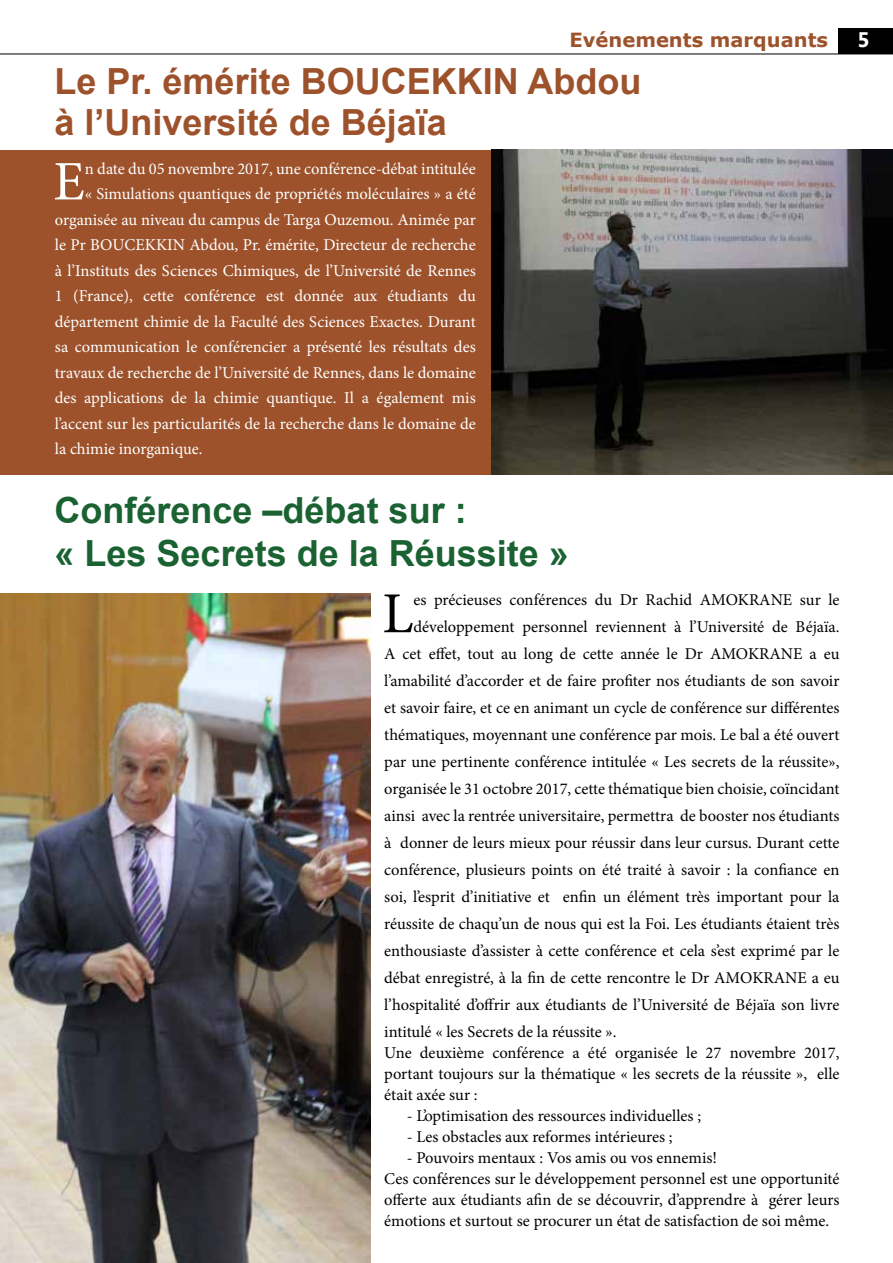
<style>
.page{position:relative;width:893px;height:1263px;background:#fff}
.page>*{position:absolute;margin:0;border:0;box-sizing:border-box;transform-origin:0 0}
.t1{font:58.05px "Minion Pro";color:#000}
.t2{font:55.8px "Minion Pro";color:#fff}
.t3{font:700 36px/40.5px "Arial";color:#9d522b}
.t4{font:700 36px/43.2px "Arial";color:#1a6232}
.t5{font:700 21px "Microsoft Tai Le";color:#fff}
.t6{font:700 19.5px "Verdana";color:#9d522b}
.t7{font:16.5px/21px "Minion Pro";color:#000;text-align:justify}
.t8{font:16.5px "Minion Pro";color:#fff}
</style>
<div class="page">
<hr style="left:0;top:54px;width:893px;height:1px;background:#000">
<div style="left:839px;top:29px;width:54px;height:25px;background:#000"></div>
<img style="left:0;top:374px;width:1px;height:357px">
<hr style="left:0;top:984px;width:1px;height:279px;background:#05763d">
<div style="left:1px;top:150px;width:889px;height:324px;background:#9d522b"></div>
<img style="left:492px;top:150px;width:401px;height:324px">
<img style="left:1px;top:593px;width:369px;height:670px">
<p class="t6" style="left:570px;top:26px;width:260px">Evénements marquants</p>
<p class="t5" style="left:857px;top:28px;width:14px">5</p>
<h3 class="t3" style="left:55px;top:62px;width:588px">Le Pr. émérite BOUCEKKIN Abdou à l’Université de Béjaïa</h3>
<h2 class="t2" style="left:53px;top:144px;width:33px">E</h2>
<p class="t8" style="left:85px;top:158px;width:392px">n date du 05 novembre 2017, une conférence-débat intitulée</p>
<p class="t8" style="left:85px;top:183px;width:392px">« Simulations quantiques de propriétés moléculaires » a été</p>
<p class="t8" style="left:55px;top:209px;width:422px">organisée au niveau du campus de Targa Ouzemou. Animée par</p>
<p class="t8" style="left:55px;top:234px;width:422px">le Pr BOUCEKKIN Abdou, Pr. émérite, Directeur de recherche</p>
<p class="t8" style="left:55px;top:260px;width:422px">à l’Instituts des Sciences Chimiques, de l’Université de Rennes</p>
<p class="t8" style="left:55px;top:285px;width:422px">1 (France), cette conférence est donnée aux étudiants du</p>
<p class="t8" style="left:55px;top:311px;width:422px">département chimie de la Faculté des Sciences Exactes. Durant</p>
<p class="t8" style="left:55px;top:336px;width:422px">sa communication le conférencier a présenté les résultats des</p>
<p class="t8" style="left:55px;top:362px;width:422px">travaux de recherche de l’Université de Rennes, dans le domaine</p>
<p class="t8" style="left:55px;top:387px;width:422px">des applications de la chimie quantique. Il a également mis</p>
<p class="t8" style="left:55px;top:412px;width:422px">l’accent sur les particularités de la recherche dans le domaine de</p>
<p class="t8" style="left:55px;top:438px;width:149px">la chimie inorganique.</p>
<h3 class="t4" style="left:55px;top:489px;width:516px">Conférence –débat sur :<br>« Les Secrets de la Réussite »</h3>
<h1 class="t1" style="left:382px;top:575px;width:33px">L</h1>
<p class="t7" style="left:413px;top:589px;width:428px">es précieuses conférences du Dr Rachid AMOKRANE sur le</p>
<p class="t7" style="left:413px;top:616px;width:428px">développement personnel reviennent à l’Université de Béjaïa.</p>
<p class="t7" style="left:384px;top:643px;width:457px">A cet effet, tout au long de cette année le Dr AMOKRANE a eu</p>
<p class="t7" style="left:384px;top:670px;width:457px">l’amabilité d’accorder et de faire profiter nos étudiants de son savoir</p>
<p class="t7" style="left:384px;top:697px;width:457px">et savoir faire, et ce en animant un cycle de conférence sur différentes</p>
<p class="t7" style="left:384px;top:724px;width:457px">thématiques, moyennant une conférence par mois. Le bal a été ouvert</p>
<p class="t7" style="left:384px;top:751px;width:457px">par une pertinente conférence intitulée « Les secrets de la réussite»,</p>
<p class="t7" style="left:384px;top:778px;width:457px">organisée le 31 octobre 2017, cette thématique bien choisie, coïncidant</p>
<p class="t7" style="left:384px;top:805px;width:457px">ainsi avec la rentrée universitaire, permettra de booster nos étudiants</p>
<p class="t7" style="left:384px;top:832px;width:457px">à donner de leurs mieux pour réussir dans leur cursus. Durant cette</p>
<p class="t7" style="left:384px;top:859px;width:457px">conférence, plusieurs points on été traité à savoir : la confiance en</p>
<p class="t7" style="left:384px;top:886px;width:457px">soi, l’esprit d’initiative et enfin un élément très important pour la</p>
<p class="t7" style="left:384px;top:913px;width:457px">réussite de chaqu’un de nous qui est la Foi. Les étudiants étaient très</p>
<p class="t7" style="left:384px;top:940px;width:457px">enthousiaste d’assister à cette conférence et cela s’est exprimé par le</p>
<p class="t7" style="left:384px;top:967px;width:457px">débat enregistré, à la fin de cette rencontre le Dr AMOKRANE a eu</p>
<p class="t7" style="left:384px;top:994px;width:457px">l’hospitalité d’offrir aux étudiants de l’Université de Béjaïa son livre</p>
<p class="t7" style="left:384px;top:1021px;width:234px">intitulé « les Secrets de la réussite ».</p>
<p class="t7" style="left:384px;top:1042px;width:457px">Une deuxième conférence a été organisée le 27 novembre 2017, portant toujours sur la thématique « les secrets de la réussite », elle était axée sur :</p>
<p class="t7" style="left:407px;top:1105px;width:296px">- L’optimisation des ressources individuelles ;</p>
<p class="t7" style="left:407px;top:1126px;width:267px">- Les obstacles aux reformes intérieures ;</p>
<p class="t7" style="left:384px;top:1147px;width:457px;text-align:left;text-indent:22px">- Pouvoirs mentaux : Vos amis ou vos ennemis!<br>Ces conférences sur le développement personnel est une opportunité offerte aux étudiants afin de se découvrir, d’apprendre à gérer leurs émotions et surtout se procurer un état de satisfaction de soi même.</p>
</div>
